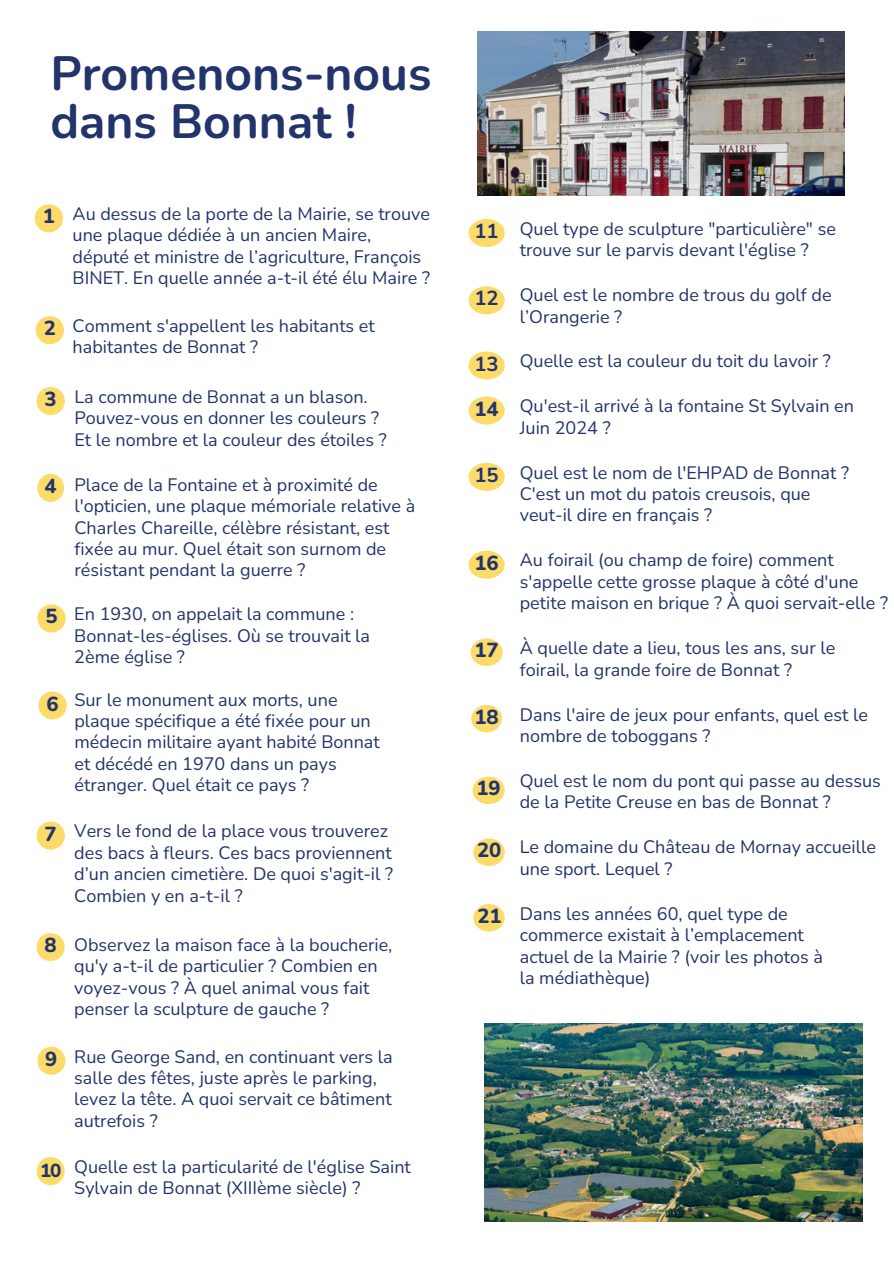
<style>
.page{position:relative;width:894px;height:1264px;background:#fff}
.page>*{position:absolute;margin:0;border:0;box-sizing:border-box;transform-origin:0 0}
.t1{font:700 48px/48.3px "Nunito";color:#23346c}
.t2{font:800 20.25px "Nunito";color:#23346c}
.t3{font:700 20.25px "Nunito";color:#23346c}
.t4{font:800 18.75px "Nunito";color:#23346c}
.t5{font:18px/21.3px "Nunito";color:#23346c}
</style>
<div class="page">
<div style="left:35px;top:204px;width:28px;height:28px;background:#fcdb68;border-radius:50%"></div>
<div style="left:36px;top:316px;width:28px;height:28px;background:#fcdb68;border-radius:50%"></div>
<div style="left:37px;top:474px;width:27px;height:28px;background:#fcdb68;border-radius:50%"></div>
<div style="left:37px;top:933px;width:28px;height:28px;background:#fcdb68;border-radius:50%"></div>
<div style="left:37px;top:1046px;width:28px;height:28px;background:#fcdb68;border-radius:50%"></div>
<div style="left:37px;top:1156px;width:28px;height:29px;background:#fcdb68;border-radius:50%"></div>
<div style="left:37px;top:604px;width:29px;height:28px;background:#fcdb68;border-radius:50%"></div>
<div style="left:38px;top:691px;width:29px;height:28px;background:#fcdb68;border-radius:50%"></div>
<div style="left:37px;top:387px;width:28px;height:28px;background:#fcdb68;border-radius:50%"></div>
<div style="left:37px;top:821px;width:28px;height:28px;background:#fcdb68;border-radius:50%"></div>
<img style="left:484px;top:1023px;width:378px;height:198px">
<img style="left:477px;top:32px;width:367px;height:163px">
<div style="left:468px;top:219px;width:36px;height:28px;background:#fcdb68;border-radius:50%"></div>
<div style="left:468px;top:286px;width:36px;height:28px;background:#fcdb68;border-radius:50%"></div>
<div style="left:468px;top:351px;width:36px;height:28px;background:#fcdb68;border-radius:50%"></div>
<div style="left:468px;top:396px;width:36px;height:28px;background:#fcdb68;border-radius:50%"></div>
<div style="left:468px;top:463px;width:36px;height:28px;background:#fcdb68;border-radius:50%"></div>
<div style="left:468px;top:550px;width:36px;height:28px;background:#fcdb68;border-radius:50%"></div>
<div style="left:470px;top:638px;width:32px;height:28px;background:#fcdb68;border-radius:50%"></div>
<div style="left:471px;top:705px;width:30px;height:27px;background:#fcdb68;border-radius:50%"></div>
<div style="left:472px;top:776px;width:32px;height:28px;background:#fcdb68;border-radius:50%"></div>
<div style="left:473px;top:838px;width:31px;height:28px;background:#fcdb68;border-radius:50%"></div>
<div style="left:473px;top:904px;width:31px;height:27px;background:#fcdb68;border-radius:50%"></div>
<p class="t1" style="left:50px;top:50px;width:382px">Promenons-nous dans Bonnat !</p>
<h1 class="t2" style="left:43px;top:203px;width:14px">1</h1>
<p class="t2" style="left:44px;top:315px;width:14px">2</p>
<p class="t5" style="left:73px;top:203px;width:359px">Au dessus de la porte de la Mairie, se trouve une plaque dédiée à un ancien Maire, député et ministre de l’agriculture, François BINET. En quelle année a-t-il été élu Maire ?</p>
<p class="t5" style="left:73px;top:315px;width:304px">Comment s'appellent les habitants et habitantes de Bonnat ?</p>
<p class="t2" style="left:45px;top:385px;width:14px">3</p>
<p class="t5" style="left:74px;top:386px;width:313px">La commune de Bonnat a un blason.<br>Pouvez-vous en donner les couleurs ?<br>Et le nombre et la couleur des étoiles ?</p>
<p class="t2" style="left:45px;top:472px;width:14px">4</p>
<p class="t5" style="left:74px;top:474px;width:342px">Place de la Fontaine et à proximité de l'opticien, une plaque mémoriale relative à Charles Chareille, célèbre résistant, est fixée au mur. Quel était son surnom de résistant pendant la guerre ?</p>
<p class="t2" style="left:45px;top:603px;width:14px">5</p>
<p class="t5" style="left:74px;top:603px;width:297px">En 1930, on appelait la commune :<br>Bonnat-les-églises. Où se trouvait la<br>2ème église ?</p>
<p class="t2" style="left:46px;top:690px;width:14px">6</p>
<p class="t5" style="left:74px;top:689px;width:307px">Sur le monument aux morts, une plaque spécifique a été fixée pour un médecin militaire ayant habité Bonnat et décédé en 1970 dans un pays étranger. Quel était ce pays ?</p>
<p class="t2" style="left:45px;top:820px;width:14px">7</p>
<p class="t5" style="left:74px;top:820px;width:320px">Vers le fond de la place vous trouverez des bacs à fleurs. Ces bacs proviennent d’un ancien cimetière. De quoi s'agit-il ?<br>Combien y en a-t-il ?</p>
<p class="t2" style="left:44px;top:931px;width:14px">8</p>
<p class="t5" style="left:74px;top:934px;width:319px">Observez la maison face à la boucherie, qu'y a-t-il de particulier ? Combien en voyez-vous ? À quel animal vous fait penser la sculpture de gauche ?</p>
<p class="t2" style="left:45px;top:1045px;width:14px">9</p>
<p class="t5" style="left:74px;top:1045px;width:320px">Rue George Sand, en continuant vers la salle des fêtes, juste après le parking, levez la tête. A quoi servait ce bâtiment autrefois ?</p>
<p class="t4" style="left:40px;top:1158px;width:23px">10</p>
<p class="t5" style="left:74px;top:1156px;width:338px">Quelle est la particularité de l'église Saint<br>Sylvain de Bonnat (XIIIème siècle) ?</p>
<p class="t3" style="left:474px;top:217px;width:26px">11</p>
<p class="t5" style="left:519px;top:218px;width:317px">Quel type de sculpture "particulière" se trouve sur le parvis devant l'église ?</p>
<p class="t3" style="left:474px;top:285px;width:26px">12</p>
<p class="t3" style="left:474px;top:350px;width:26px">13</p>
<p class="t2" style="left:474px;top:395px;width:26px">14</p>
<p class="t5" style="left:519px;top:284px;width:313px">Quel est le nombre de trous du golf de l’Orangerie ?</p>
<p class="t5" style="left:519px;top:350px;width:312px">Quelle est la couleur du toit du lavoir ?</p>
<p class="t5" style="left:519px;top:395px;width:335px">Qu'est-il arrivé à la fontaine St Sylvain en<br>Juin 2024 ?</p>
<p class="t3" style="left:474px;top:461px;width:26px">15</p>
<p class="t5" style="left:519px;top:462px;width:330px">Quel est le nom de l'EHPAD de Bonnat ?<br>C'est un mot du patois creusois, que veut-il dire en français ?</p>
<p class="t2" style="left:474px;top:549px;width:26px">16</p>
<p class="t5" style="left:519px;top:550px;width:369px">Au foirail (ou champ de foire) comment s'appelle cette grosse plaque à côté d'une petite maison en brique ? À quoi servait-elle ?</p>
<p class="t2" style="left:474px;top:637px;width:26px">17</p>
<p class="t2" style="left:474px;top:703px;width:26px">18</p>
<p class="t2" style="left:476px;top:775px;width:26px">19</p>
<p class="t5" style="left:519px;top:637px;width:317px">À quelle date a lieu, tous les ans, sur le foirail, la grande foire de Bonnat ?</p>
<p class="t5" style="left:519px;top:704px;width:350px">Dans l'aire de jeux pour enfants, quel est le nombre de toboggans ?</p>
<p class="t5" style="left:519px;top:770px;width:362px">Quel est le nom du pont qui passe au dessus de la Petite Creuse en bas de Bonnat ?</p>
<p class="t2" style="left:477px;top:836px;width:26px">20</p>
<p class="t5" style="left:519px;top:836px;width:357px">Le domaine du Château de Mornay accueille une sport. Lequel ?</p>
<p class="t2" style="left:477px;top:902px;width:26px">21</p>
<p class="t5" style="left:519px;top:903px;width:304px">Dans les années 60, quel type de commerce existait à l’emplacement actuel de la Mairie ? (voir les photos à la médiathèque)</p>
</div>
